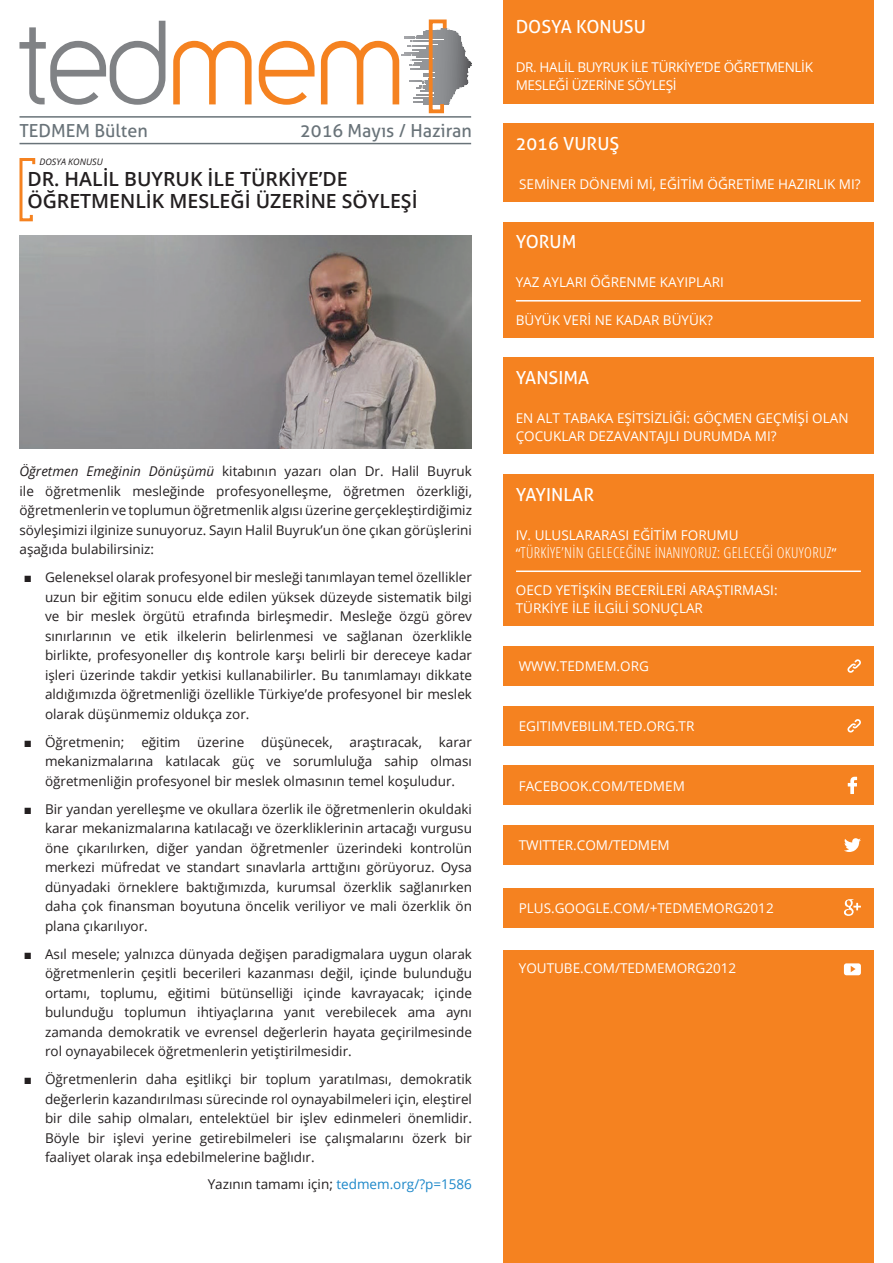
<style>
.page{position:relative;width:893px;height:1263px;background:#fff}
.page>*{position:absolute;margin:0;border:0;box-sizing:border-box;transform-origin:0 0}
.t1{font:600 19.5px/22.5px "Open Sans";color:#231f20}
.t2{font:18px "Aller";color:#fff}
.t3{font:18px "Aller";color:#697379}
.t4{font:300 condensed 15px "Open Sans";letter-spacing:.02em;color:#fff}
.t5{font:13.5px/19.5px "Open Sans";color:#231f20;text-align:justify}
.t6{font:13.5px/18px "Open Sans";color:#fff}
.t7{font:13.5px/18px "Open Sans";letter-spacing:-.025em;color:#fff}
.t8{font:italic 9px "Open Sans";color:#231f20}
.s1{font-style:italic}
.s2{font-family:"Arial"}
.s3{color:#1c87c9}
.s4{font-weight:400;font-stretch:normal;font-size:13.5px}
</style>
<div class="page">
<hr style="left:20px;top:116px;width:451px;height:2px;background:#697379">
<hr style="left:20px;top:143px;width:451px;height:1px;background:#697379">
<div style="left:503px;top:0;width:370px;height:103px;background:#f58220"></div>
<div style="left:503px;top:123px;width:370px;height:79px;background:#f58220"></div>
<div style="left:503px;top:646px;width:370px;height:40px;background:#f58220"></div>
<svg style="left:847px;top:659px;width:14px;height:14px"></svg>
<div style="left:503px;top:706px;width:370px;height:39px;background:#f58220"></div>
<svg style="left:847px;top:719px;width:14px;height:13px"></svg>
<div style="left:503px;top:766px;width:370px;height:39px;background:#f58220"></div>
<svg style="left:848px;top:777px;width:9px;height:17px"></svg>
<div style="left:503px;top:825px;width:370px;height:40px;background:#f58220"></div>
<svg style="left:844px;top:838px;width:17px;height:14px"></svg>
<div style="left:503px;top:888px;width:370px;height:39px;background:#f58220"></div>
<svg style="left:844px;top:899px;width:17px;height:17px"></svg>
<div style="left:503px;top:950px;width:370px;height:313px;background:#f58220"></div>
<svg style="left:844px;top:963px;width:17px;height:12px"></svg>
<svg style="left:20px;top:21px;width:145px;height:84px"></svg>
<svg style="left:173px;top:41px;width:79px;height:63px"></svg>
<svg style="left:259px;top:41px;width:56px;height:64px"></svg>
<svg style="left:321px;top:20px;width:151px;height:93px"></svg>
<div style="left:503px;top:222px;width:370px;height:115px;background:#f58220"></div>
<div style="left:503px;top:474px;width:371px;height:152px;background:#f58220"></div>
<hr style="left:516px;top:300px;width:345px;height:2px;background:#fff">
<hr style="left:516px;top:570px;width:345px;height:2px;background:#fff">
<div style="left:503px;top:358px;width:370px;height:96px;background:#f58220"></div>
<img style="left:19px;top:235px;width:453px;height:214px">
<svg style="left:19px;top:158px;width:17px;height:64px"></svg>
<h2 class="t3" style="left:20px;top:120px;width:130px">TEDMEM Bülten</h2>
<h2 class="t3" style="left:300px;top:119px;width:173px">2016 Mayıs / Haziran</h2>
<p class="t8" style="left:39px;top:155px;width:65px">DOSYA KONUSU</p>
<h1 class="t1" style="left:27px;top:167px;width:392px">DR. HALİL BUYRUK İLE TÜRKİYE’DE<br>ÖĞRETMENLİK MESLEĞİ ÜZERİNE SÖYLEŞİ</h1>
<p class="t5" style="left:20px;top:461px;width:454px"><span class="s1">Öğretmen Emeğinin Dönüşümü</span> kitabının yazarı olan Dr. Halil Buyruk ile öğretmenlik mesleğinde profesyonelleşme, öğretmen özerkliği, öğretmenlerin ve toplumun öğretmenlik algısı üzerine gerçekleştirdiğimiz söyleşimizi ilginize sunuyoruz. Sayın Halil Buyruk’un öne çıkan görüşlerini aşağıda bulabilirsiniz:</p>
<p class="t5" style="left:45px;top:567px;width:428px;text-indent:-21px"><span class="s2">■</span> Geleneksel olarak profesyonel bir mesleği tanımlayan temel özellikler uzun bir eğitim sonucu elde edilen yüksek düzeyde sistematik bilgi ve bir meslek örgütü etrafında birleşmedir. Mesleğe özgü görev sınırlarının ve etik ilkelerin belirlenmesi ve sağlanan özerklikle birlikte, profesyoneller dış kontrole karşı belirli bir dereceye kadar işleri üzerinde takdir yetkisi kullanabilirler. Bu tanımlamayı dikkate aldığımızda öğretmenliği özellikle Türkiye’de profesyonel bir meslek olarak düşünmemiz oldukça zor.</p>
<p class="t5" style="left:45px;top:732px;width:428px;text-indent:-21px"><span class="s2">■</span> Öğretmenin; eğitim üzerine düşünecek, araştıracak, karar mekanizmalarına katılacak güç ve sorumluluğa sahip olması öğretmenliğin profesyonel bir meslek olmasının temel koşuludur.</p>
<p class="t5" style="left:45px;top:799px;width:428px;text-indent:-21px"><span class="s2">■</span> Bir yandan yerelleşme ve okullara özerlik ile öğretmenlerin okuldaki karar mekanizmalarına katılacağı ve özerkliklerinin artacağı vurgusu öne çıkarılırken, diğer yandan öğretmenler üzerindeki kontrolün merkezi müfredat ve standart sınavlarla arttığını görüyoruz. Oysa dünyadaki örneklere baktığımızda, kurumsal özerklik sağlanırken daha çok finansman boyutuna öncelik veriliyor ve mali özerklik ön plana çıkarılıyor.</p>
<p class="t5" style="left:45px;top:943px;width:428px;text-indent:-21px"><span class="s2">■</span> Asıl mesele; yalnızca dünyada değişen paradigmalara uygun olarak öğretmenlerin çeşitli becerileri kazanması değil, içinde bulunduğu ortamı, toplumu, eğitimi bütünselliği içinde kavrayacak; içinde bulunduğu toplumun ihtiyaçlarına yanıt verebilecek ama aynı zamanda demokratik ve evrensel değerlerin hayata geçirilmesinde rol oynayabilecek öğretmenlerin yetiştirilmesidir.</p>
<p class="t5" style="left:45px;top:1069px;width:428px;text-indent:-21px"><span class="s2">■</span> Öğretmenlerin daha eşitlikçi bir toplum yaratılması, demokratik değerlerin kazandırılması sürecinde rol oynayabilmeleri için, eleştirel bir dile sahip olmaları, entelektüel bir işlev edinmeleri önemlidir.<br>Böyle bir işlevi yerine getirebilmeleri ise çalışmalarını özerk bir faaliyet olarak inşa edebilmelerine bağlıdır.</p>
<p class="t5" style="left:208px;top:1174px;width:266px">Yazının tamamı için; <span class="s3">tedmem.org/?p=1586</span></p>
<h2 class="t2" style="left:516px;top:16px;width:132px">DOSYA KONUSU</h2>
<p class="t7" style="left:516px;top:58px;width:299px">DR. HALİL BUYRUK İLE TÜRKİYE’DE ÖĞRETMENLİK<br>MESLEĞİ ÜZERİNE SÖYLEŞİ</p>
<h2 class="t2" style="left:516px;top:132px;width:105px">2016 VURUŞ</h2>
<p class="t6" style="left:519px;top:175px;width:343px">SEMİNER DÖNEMİ Mİ, EĞİTİM ÖĞRETİME HAZIRLIK MI?</p>
<h2 class="t2" style="left:516px;top:231px;width:62px">YORUM</h2>
<p class="t6" style="left:516px;top:273px;width:210px">YAZ AYLARI ÖĞRENME KAYIPLARI</p>
<p class="t6" style="left:516px;top:310px;width:199px">BÜYÜK VERİ NE KADAR BÜYÜK?</p>
<h2 class="t2" style="left:516px;top:367px;width:75px">YANSIMA</h2>
<p class="t6" style="left:516px;top:409px;width:334px">EN ALT TABAKA EŞİTSİZLİĞİ: GÖÇMEN GEÇMİŞİ OLAN<br>ÇOCUKLAR DEZAVANTAJLI DURUMDA MI?</p>
<h2 class="t2" style="left:516px;top:483px;width:80px">YAYINLAR</h2>
<p class="t6" style="left:516px;top:525px;width:224px">IV. ULUSLARARASI EĞİTİM FORUMU</p>
<p class="t4" style="left:516px;top:542px;width:322px"><span class="s4">“</span>TÜRKİYE’NİN GELECEĞİNE İNANIYORUZ: GELECEĞİ OKUYORUZ<span class="s4">”</span></p>
<p class="t6" style="left:516px;top:581px;width:263px">OECD YETİŞKİN BECERİLERİ ARAŞTIRMASI:<br>TÜRKİYE İLE İLGİLİ SONUÇLAR</p>
<p class="t6" style="left:519px;top:657px;width:132px">WWW.TEDMEM.ORG</p>
<p class="t6" style="left:519px;top:717px;width:177px">EGITIMVEBILIM.TED.ORG.TR</p>
<p class="t6" style="left:519px;top:776px;width:168px">FACEBOOK.COM/TEDMEM</p>
<p class="t6" style="left:519px;top:836px;width:152px">TWITTER.COM/TEDMEM</p>
<p class="t6" style="left:519px;top:898px;width:256px">PLUS.GOOGLE.COM/+TEDMEMORG2012</p>
<p class="t6" style="left:519px;top:959px;width:219px">YOUTUBE.COM/TEDMEMORG2012</p>
</div>
